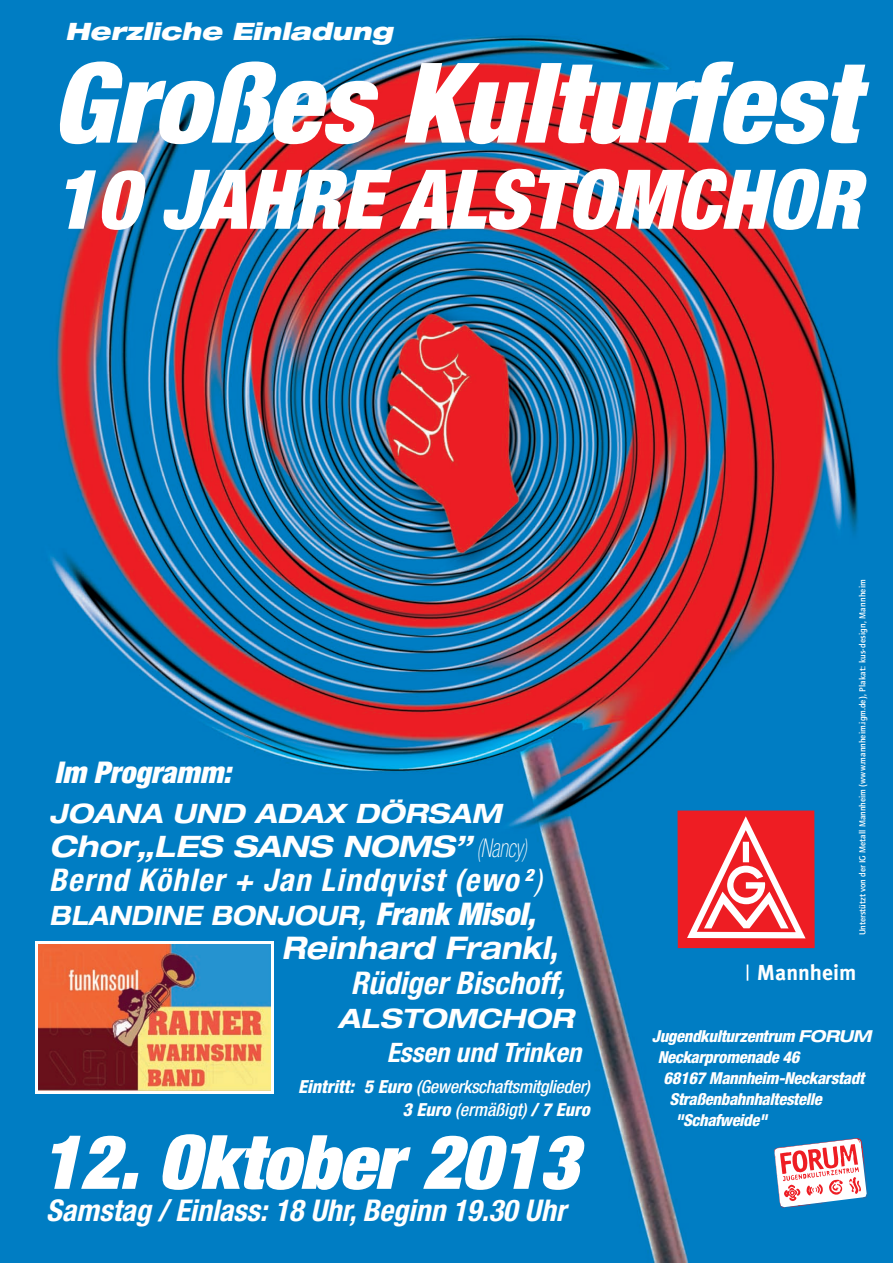
<style>
.page{position:relative;width:893px;height:1263px;background:#fff}
.page>*{position:absolute;margin:0;border:0;box-sizing:border-box;transform-origin:0 0}
.t1{font:italic 900 condensed 111.45px "Helvetica Neue";color:#fff}
.t2{font:italic 900 condensed 82.5px "Helvetica Neue";color:#fff}
.t3{font:italic 900 expanded 75px "Helvetica Neue";color:#fff}
.t4{font:italic 700 condensed 31.35px/34px "Helvetica Neue";color:#fff;text-align:right}
.t5{font:italic 700 condensed 30px "Helvetica Neue";color:#fff}
.t6{font:italic 900 condensed 30px "Helvetica Neue";color:#fff}
.t7{font:italic 700 expanded 29.7px "Helvetica Neue";color:#fff}
.t8{font:italic 700 condensed 26.85px "Helvetica Neue";color:#fff}
.t9{font:italic 700 expanded 26.7px "Helvetica Neue";color:#fff}
.t10{font:italic 700 expanded 26.7px "Helvetica Neue";color:#fff;scale:.9 1}
.t11{font:italic 900 expanded 24px "Helvetica Neue";color:#fff}
.t12{font:700 21.75px "Meta Plus";color:#fff}
.t13{font:italic 500 condensed 18px/22.6px "Helvetica Neue";letter-spacing:-.02em;color:#fff;text-align:right}
.t14{font:italic 800 condensed 16.5px "Helvetica Neue";letter-spacing:-.02em;color:#fff}
.t15{font:700 9px "Quay";color:#fff}
.s1{font-weight:100;font-stretch:condensed;font-size:25.95px}
.s2{font-weight:400}
.s3{font-weight:900;font-stretch:condensed;font-size:31.35px}
.s4{font-stretch:expanded}
.s5{font-weight:900}
.s6{font-weight:800}
.s7{font-weight:700;font-stretch:expanded}
</style>
<div class="page">
<img style="left:0;top:0;width:892px;height:1262px">
<img style="left:774px;top:1138px;width:93px;height:70px">
<div style="left:35px;top:941px;width:238px;height:153px;background:linear-gradient(to right,#fff,#fff)"></div>
<img style="left:39px;top:945px;width:231px;height:145px">
<svg style="left:747px;top:965px;width:1px;height:16px"></svg>
<div style="left:677px;top:811px;width:137px;height:137px;background:#ee1d23"></div>
<svg style="left:687px;top:816px;width:118px;height:122px"></svg>
<div style="left:743px;top:842px;width:6px;height:20px;background:#fff"></div>
<h3 class="t11" style="left:65px;top:22px;width:334px">Herzliche Einladung</h3>
<h1 class="t1" style="left:51px;top:63px;width:807px">Großes Kulturfest</h1>
<h2 class="t2" style="left:53px;top:170px;width:824px">10 JAHRE ALSTOMCHOR</h2>
<h3 class="t6" style="left:55px;top:761px;width:183px">Im Programm:</h3>
<h3 class="t9" style="left:49px;top:804px;width:459px">JOANA UND ADAX DÖRSAM</h3>
<h3 class="t7" style="left:49px;top:836px;width:479px">Chor„LES SANS NOMS” <span class="s1">(Nancy)</span></h3>
<h3 class="t4" style="left:49px;top:866px;width:494px">Bernd Köhler + Jan Lindqvist (ewo <sup>2</sup><span class="s2">)</span></h3>
<h3 class="t10" style="left:49px;top:906px;width:548px">BLANDINE BONJOUR, <span class="s3">Frank Misol,</span></h3>
<h3 class="t4" style="left:281px;top:934px;width:291px"><span class="s4">Reinhard Frankl</span><span class="s5">,<br></span>RüdigerBischoff,</h3>
<h3 class="t9" style="left:338px;top:1008px;width:242px">ALSTOMCHOR</h3>
<h3 class="t8" style="left:387px;top:1043px;width:201px">Essen und Trinken</h3>
<p class="t13" style="left:298px;top:1077px;width:296px"><span class="s6">Eintritt: 5 Euro</span> (Gewerkschaftsmitglieder)<br><span class="s6">3 Euro</span> (ermäßigt) <span class="s6">/ 7 Euro</span></p>
<h3 class="t3" style="left:41px;top:1135px;width:553px">12. Oktober 2013</h3>
<h3 class="t5" style="left:46px;top:1200px;width:527px">Samstag / Einlass:18 Uhr,Beginn 19.30 Uhr</h3>
<p class="t15" style="left:859px;top:935px;width:358px;rotate:-90deg">Unterstützt von der IG Metall Mannheim (www.mannheim.igm.de), Plakat: kus-design, Mannheim</p>
<h3 class="t12" style="left:757px;top:964px;width:101px">Mannheim</h3>
<p class="t14" style="left:652px;top:1030px;width:224px">Jugendkulturzentrum <span class="s7">FORUM</span></p>
<p class="t14" style="left:658px;top:1051px;width:146px">Neckarpromenade 46</p>
<p class="t14" style="left:663px;top:1072px;width:205px">68167 Mannheim-Neckarstadt</p>
<p class="t14" style="left:669px;top:1093px;width:157px">Straßenbahnhaltestelle</p>
<p class="t14" style="left:675px;top:1114px;width:96px">"Schafweide"</p>
</div>
